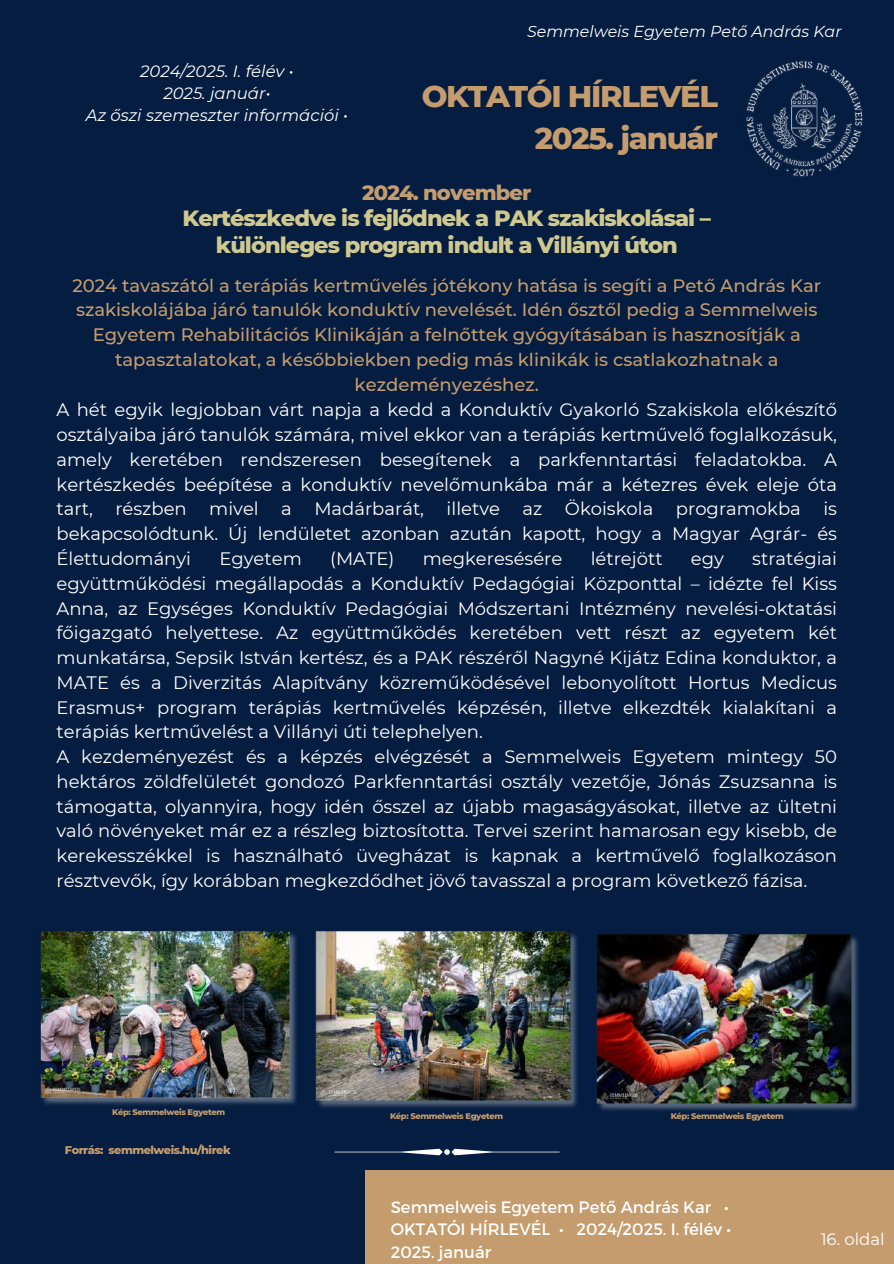
<style>
.page{position:relative;width:894px;height:1264px;background:#fff}
.page>*{position:absolute;margin:0;border:0;box-sizing:border-box;transform-origin:0 0}
.t1{font:800 30.45px/42.5px "Montserrat";letter-spacing:-.045em;color:#c59c6d;text-align:right}
.t2{font:800 22.5px/27px "Montserrat";letter-spacing:-.045em;color:#cfc88f;text-align:center}
.t3{font:800 21px "Montserrat";letter-spacing:-.045em;color:#c59c6d}
.t4{font:18px/24.8px "Montserrat";color:#fff;text-align:justify}
.t5{font:500 18px/24.8px "Montserrat";color:#c59c6d;text-align:center}
.t6{font:16.5px/22.5px "Montserrat";color:#fff}
.t7{font:italic 16.5px/22.4px "Montserrat";color:#fff;text-align:center}
.t8{font:italic 15.9px "Montserrat";color:#fff}
.t9{font:800 11.4px "Montserrat";letter-spacing:-.045em;color:#c59c6d}
.t10{font:800 8.4px "Montserrat";letter-spacing:-.045em;color:#c59c6d}
</style>
<div class="page">
<div style="left:0;top:0;width:893px;height:1263px;background:#051d40"></div>
<div style="left:365px;top:1170px;width:528px;height:93px;background:#c59c6d"></div>
<img style="left:746px;top:60px;width:117px;height:117px">
<img style="left:40px;top:931px;width:257px;height:174px">
<img style="left:596px;top:934px;width:262px;height:177px">
<img style="left:315px;top:931px;width:262px;height:177px">
<svg style="left:334px;top:1148px;width:225px;height:7px"></svg>
<p class="t7" style="left:86px;top:59px;width:263px">2024/2025. I. félév •<br>2025. január•<br>Az őszi szemeszter információi •</p>
<p class="t8" style="left:527px;top:21px;width:316px">Semmelweis Egyetem Pető András Kar</p>
<h1 class="t1" style="left:421px;top:75px;width:297px">OKTATÓI HÍRLEVÉL<br>2025. január</h1>
<p class="t3" style="left:362px;top:180px;width:170px">2024. november</p>
<p class="t2" style="left:182px;top:204px;width:530px">Kertészkedve is fejlődnek a PAK szakiskolásai – különleges program indult a Villányi úton</p>
<p class="t5" style="left:72px;top:273px;width:750px">2024 tavaszától a terápiás kertművelés jótékony hatása is segíti a Pető András Kar szakiskolájába járó tanulók konduktív nevelését. Idén ősztől pedig a Semmelweis Egyetem Rehabilitációs Klinikáján a felnőttek gyógyításában is hasznosítják a tapasztalatokat, a későbbiekben pedig más klinikák is csatlakozhatnak a kezdeményezéshez.</p>
<p class="t4" style="left:56px;top:397px;width:781px">A hét egyik legjobban várt napja a kedd a Konduktív Gyakorló Szakiskola előkészítő osztályaiba járó tanulók számára, mivel ekkor van a terápiás kertművelő foglalkozásuk, amely keretében rendszeresen besegítenek a parkfenntartási feladatokba. A kertészkedés beépítése a konduktív nevelőmunkába már a kétezres évek eleje óta tart, részben mivel a Madárbarát, illetve az Ökoiskola programokba is bekapcsolódtunk. Új lendületet azonban azután kapott, hogy a Magyar Agrár- és Élettudományi</p>
<p class="t4" style="left:219px;top:546px;width:84px">Egyetem</p>
<p class="t4" style="left:330px;top:546px;width:66px">(MATE)</p>
<p class="t4" style="left:422px;top:546px;width:141px">megkeresésére</p>
<p class="t4" style="left:590px;top:546px;width:73px">létrejött</p>
<p class="t4" style="left:690px;top:546px;width:34px">egy</p>
<p class="t4" style="left:56px;top:546px;width:781px;text-align:left;text-indent:695px">stratégiai együttműködési megállapodás a Konduktív Pedagógiai Központtal – idézte fel Kiss Anna, az Egységes Konduktív Pedagógiai Módszertani Intézmény nevelési-oktatási főigazgató helyettese. Az együttműködés keretében vett részt az egyetem két munkatársa, Sepsik István kertész, és a PAK részéről Nagyné Kijátz Edina konduktor, a MATE és a Diverzitás Alapítvány közreműködésével lebonyolított Hortus Medicus Erasmus+ program terápiás kertművelés képzésén, illetve elkezdték kialakítani a terápiás kertművelést a Villányi úti telephelyen.<br>A kezdeményezést és a képzés elvégzését a Semmelweis Egyetem mintegy 50 hektáros zöldfelületét gondozó Parkfenntartási osztály vezetője, Jónás Zsuzsanna is támogatta, olyannyira, hogy idén ősszel az újabb magaságyásokat, illetve az ültetni való növényeket már ez a részleg biztosította. Tervei szerint hamarosan egy kisebb, de kerekesszékkel is használható üvegházat is kapnak a kertművelő foglalkozáson résztvevők, így korábban megkezdődhet jövő tavasszal a program következő fázisa.</p>
<p class="t10" style="left:112px;top:1107px;width:115px">Kép: Semmelweis Egyetem</p>
<p class="t10" style="left:390px;top:1111px;width:115px">Kép: Semmelweis Egyetem</p>
<p class="t10" style="left:670px;top:1111px;width:115px">Kép: Semmelweis Egyetem</p>
<p class="t9" style="left:65px;top:1143px;width:167px">Forrás: semmelweis.hu/hirek</p>
<p class="t6" style="left:390px;top:1194px;width:342px">Semmelweis Egyetem Pető András Kar •<br>OKTATÓI HÍRLEVÉL • 2024/2025. I. félév •<br>2025. január</p>
<p class="t6" style="left:820px;top:1227px;width:65px">16. oldal</p>
</div>
